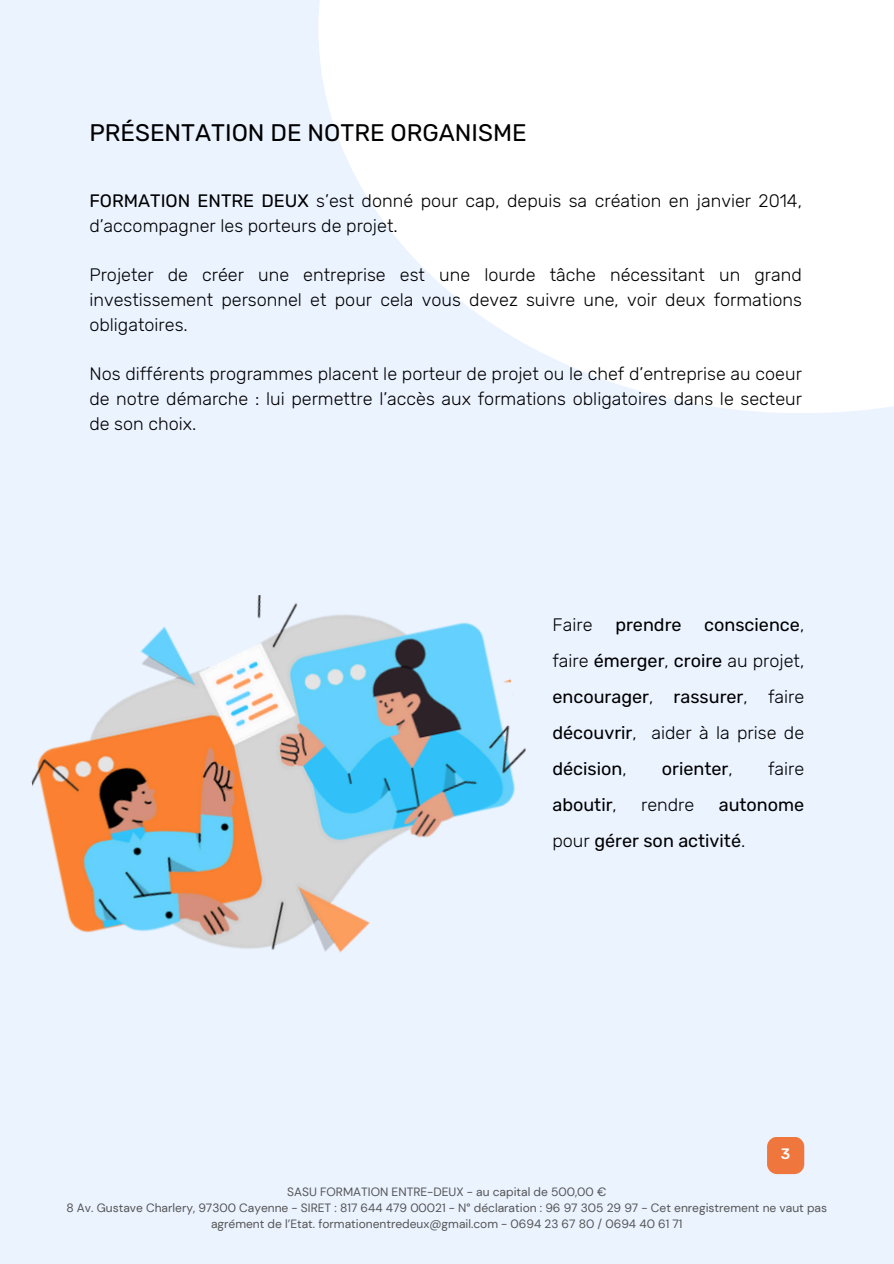
<style>
.page{position:relative;width:894px;height:1264px;background:#fff}
.page>*{position:absolute;margin:0;border:0;box-sizing:border-box;transform-origin:0 0}
.t1{font:24px "Rubik";color:#000}
.t2{font:300 18px/24.8px "Rubik";color:#000;text-align:justify}
.t3{font:18px/36px "Rubik";color:#000;text-align:justify}
.t4{font:500 15px "Rubik";color:#fff}
.t5{font:12px/16px "DM Sans";color:#545454;text-align:center}
.s1{font-weight:400}
.s2{font-weight:300}
</style>
<div class="page">
<div style="left:0;top:0;width:893px;height:1263px;background:#ebf3ff"></div>
<svg style="left:318px;top:0;width:575px;height:413px;fill:#fff"></svg>
<img style="left:31px;top:595px;width:495px;height:358px">
<div style="left:766px;top:1136px;width:38px;height:38px;background:#ef773e;border-radius:10px"></div>
<p class="t1" style="left:89px;top:118px;width:439px">PRÉSENTATION DE NOTRE ORGANISME</p>
<h1 class="t2" style="left:89px;top:188px;width:714px"><span class="s1">FORMATION ENTRE DEUX</span> s’est donné pour cap, depuis sa création en janvier 2014, d’accompagner les porteurs de projet.</h1>
<h2 class="t2" style="left:89px;top:263px;width:714px">Projeter de créer une entreprise est une lourde tâche nécessitant un grand investissement personnel et pour cela vous devez suivre une, voir deux formations obligatoires.</h2>
<h2 class="t2" style="left:89px;top:362px;width:714px">Nos différents programmes placent le porteur de projet ou le chef d’entreprise au coeur de notre démarche : lui permettre l’accès aux formations obligatoires dans le secteur de son choix.</h2>
<p class="t3" style="left:552px;top:606px;width:253px;text-indent:152px">conscience<span class="s2">, faire</span> émerger<span class="s2">,</span> croire <span class="s2">au projet, </span>encourager<span class="s2">,</span> rassurer<span class="s2">, faire </span>découvrir<span class="s2">, aider à la prise de </span>décision<span class="s2">,</span></p>
<p class="t2" style="left:552px;top:612px;width:42px">Faire</p>
<p class="t3" style="left:615px;top:606px;width:68px">prendre</p>
<p class="t3" style="left:661px;top:750px;width:72px">orienter<span class="s2">,</span></p>
<p class="t2" style="left:767px;top:756px;width:38px">faire</p>
<p class="t3" style="left:552px;top:786px;width:66px">aboutir<span class="s2">,</span></p>
<p class="t2" style="left:641px;top:792px;width:55px">rendre</p>
<p class="t3" style="left:552px;top:786px;width:253px;text-indent:166px">autonome <span class="s2">pour</span> gérer son activité<span class="s2">.</span></p>
<p class="t4" style="left:780px;top:1145px;width:11px">3</p>
<h2 class="t5" style="left:287px;top:1184px;width:320px">SASU FORMATION ENTRE-DEUX - au capital de 500,00 €</h2>
<p class="t5" style="left:66px;top:1200px;width:762px">8 Av. Gustave Charlery, 97300 Cayenne - SIRET : 817 644 479 00021 - N° déclaration : 96 97 305 29 97 - Cet enregistrement ne vaut pas agrément de l’Etat. formationentredeux@gmail.com - 0694 23 67 80 / 0694 40 61 71</p>
</div>
